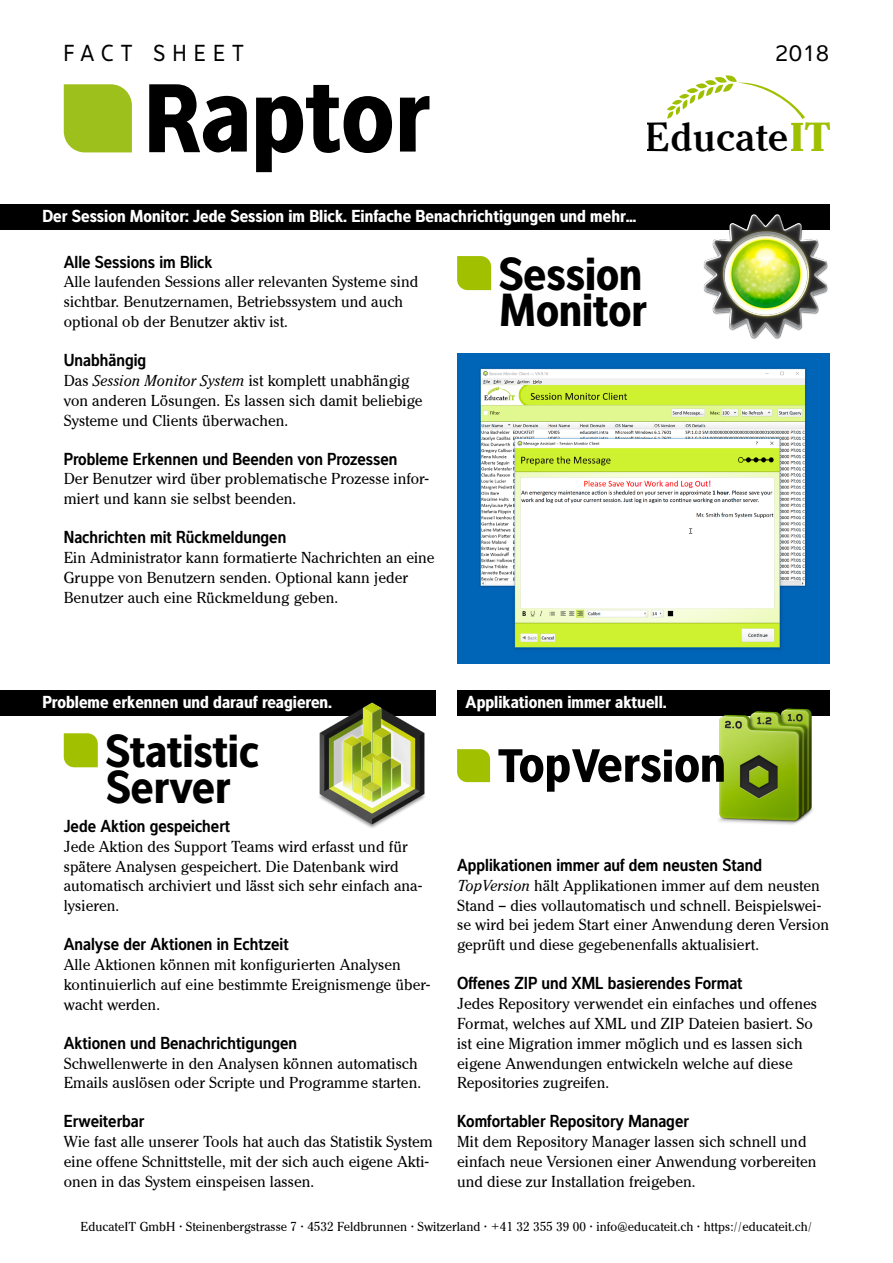
<style>
.page{position:relative;width:893px;height:1263px;background:#fff}
.page>*{position:absolute;margin:0;border:0;box-sizing:border-box;transform-origin:0 0}
.Text{font:48px "Interval Pro Bold Cond";color:#000}
.t1{font:500 42.15px "Criterion";color:#000}
.t2{font:24px "Interval Pro Cond";letter-spacing:.32em;color:#000}
.t3{font:24px "Interval Pro";color:#000}
.Feature_Title{font:18px "Interval Pro Semi Bold Cond";color:#000}
.Section_Title{font:18px "Interval Pro Bold Cond";color:#fff}
.Text-2{font:16.5px/19.8px "Criterion";color:#000}
.t4{font:13.5px "Criterion";color:#000}
.s1{font-weight:800;color:#9ec000}
.s2{font-style:italic}
</style>
<div class="page">
<svg style="left:149px;top:84px;width:98px;height:68px"></svg>
<svg style="left:256px;top:85px;width:136px;height:87px"></svg>
<svg style="left:400px;top:96px;width:29px;height:56px"></svg>
<div style="left:64px;top:84px;width:68px;height:68px;background:#9ec01c"></div>
<svg style="left:667px;top:75px;width:138px;height:44px"></svg>
<div style="left:0;top:205px;width:829px;height:25px;background:#000"></div>
<div style="left:0;top:690px;width:436px;height:26px;background:#000"></div>
<div style="left:457px;top:690px;width:372px;height:26px;background:#000"></div>
<img style="left:319px;top:703px;width:106px;height:125px">
<img style="left:718px;top:708px;width:95px;height:117px">
<img style="left:703px;top:214px;width:125px;height:126px">
<svg style="left:64px;top:733px;width:34px;height:34px"></svg>
<svg style="left:457px;top:256px;width:34px;height:34px"></svg>
<img style="left:457px;top:353px;width:372px;height:310px">
<svg style="left:498px;top:749px;width:226px;height:43px"></svg>
<svg style="left:457px;top:749px;width:33px;height:33px"></svg>
<h3 class="t2" style="left:64px;top:35px;width:181px">FACT SHEET</h3>
<h3 class="t3" style="left:775px;top:35px;width:55px">2018</h3>
<h2 class="t1" style="left:645px;top:112px;width:188px">Educate<span class="s1">IT</span></h2>
<p class="Section_Title" style="left:43px;top:202px;width:596px">Der Session Monitor: Jede Session im Blick. Einfache Benachrichtigungen und mehr…</p>
<p class="Feature_Title" style="left:64px;top:247px;width:150px">Alle Sessions im Blick</p>
<p class="Text-2" style="left:64px;top:272px;width:356px">Alle laufenden Sessions aller relevanten Systeme sind sichtbar. Benutzernamen, Betriebssystem und auch optional ob der Benutzer aktiv ist.</p>
<p class="Feature_Title" style="left:64px;top:345px;width:84px">Unabhängig</p>
<p class="Text-2" style="left:64px;top:370px;width:360px">Das <span class="s2">Session Monitor System</span> ist komplett unabhängig von anderen Lösungen. Es lassen sich damit beliebige<br>Systeme und Clients überwachen.</p>
<p class="Feature_Title" style="left:64px;top:444px;width:335px">Probleme Erkennen und Beenden von Prozessen</p>
<p class="Text-2" style="left:64px;top:469px;width:367px">Der Benutzer wird über problematische Prozesse infor&shy;miert und kann sie selbst beenden.</p>
<p class="Feature_Title" style="left:64px;top:523px;width:224px">Nachrichten mit Rückmeldungen</p>
<p class="Text-2" style="left:64px;top:548px;width:372px">Ein Administrator kann formatierte Nachrichten an eine<br>Gruppe von Benutzern senden. Optional kann jeder<br>Benutzer auch eine Rückmeldung geben.</p>
<p class="Text" style="left:499px;top:235px;width:145px">Session</p>
<p class="Text" style="left:500px;top:271px;width:149px">Monitor</p>
<p class="Section_Title" style="left:43px;top:687px;width:291px">Probleme erkennen und darauf reagieren.</p>
<p class="Section_Title" style="left:466px;top:687px;width:203px">Applikationen immer aktuell.</p>
<p class="Text" style="left:106px;top:712px;width:155px">Statistic</p>
<p class="Text" style="left:106px;top:748px;width:126px">Server</p>
<p class="Feature_Title" style="left:64px;top:811px;width:168px">Jede Aktion gespeichert</p>
<p class="Text-2" style="left:64px;top:836px;width:360px">Jede Aktion des Support Teams wird erfasst und für spätere Analysen gespeichert. Die Datenbank wird automatisch archiviert und lässt sich sehr einfach ana&shy;lysieren.</p>
<p class="Feature_Title" style="left:64px;top:930px;width:226px">Analyse der Aktionen in Echtzeit</p>
<p class="Text-2" style="left:64px;top:954px;width:368px">Alle Aktionen können mit konfigurierten Analysen kontinuierlich auf eine bestimmte Ereignismenge über&shy;wacht werden.</p>
<p class="Feature_Title" style="left:64px;top:1028px;width:235px">Aktionen und Benachrichtigungen</p>
<p class="Text-2" style="left:64px;top:1053px;width:359px">Schwellenwerte in den Analysen können automatisch<br>Emails auslösen oder Scripte und Programme starten.</p>
<p class="Feature_Title" style="left:64px;top:1107px;width:82px">Erweiterbar</p>
<p class="Text-2" style="left:64px;top:1132px;width:371px">Wie fast alle unserer Tools hat auch das Statistik System eine offene Schnittstelle, mit der sich auch eigene Akti&shy;onen in das System einspeisen lassen.</p>
<p class="Feature_Title" style="left:457px;top:850px;width:306px">Applikationen immer auf dem neusten Stand</p>
<p class="Text-2" style="left:457px;top:875px;width:374px"><span class="s2">TopVersion</span> hält Applikationen immer auf dem neusten Stand – dies vollautomatisch und schnell. Beispielswei&shy;se wird bei jedem Start einer Anwendung deren Version geprüft und diese gegebenenfalls aktualisiert.</p>
<p class="Feature_Title" style="left:457px;top:969px;width:287px">Offenes ZIP und XML basierendes Format</p>
<p class="Text-2" style="left:457px;top:994px;width:361px">Jedes Repository verwendet ein einfaches und offenes Format, welches auf XML und ZIP Dateien basiert. So ist eine Migration immer möglich und es lassen sich eigene Anwendungen entwickeln welche auf diese Repositories zugreifen.</p>
<p class="Feature_Title" style="left:457px;top:1107px;width:233px">Komfortabler Repository Manager</p>
<p class="Text-2" style="left:457px;top:1132px;width:361px">Mit dem Repository Manager lassen sich schnell und einfach neue Versionen einer Anwendung vorbereiten und diese zur Installation freigeben.</p>
<p class="t4" style="left:81px;top:1218px;width:733px">EducateIT GmbH • Steinenbergstrasse 7 • 4532 Feldbrunnen • Switzerland • +41 32 355 39 00 • info@educateit.ch • https://educateit.ch/</p>
</div>
